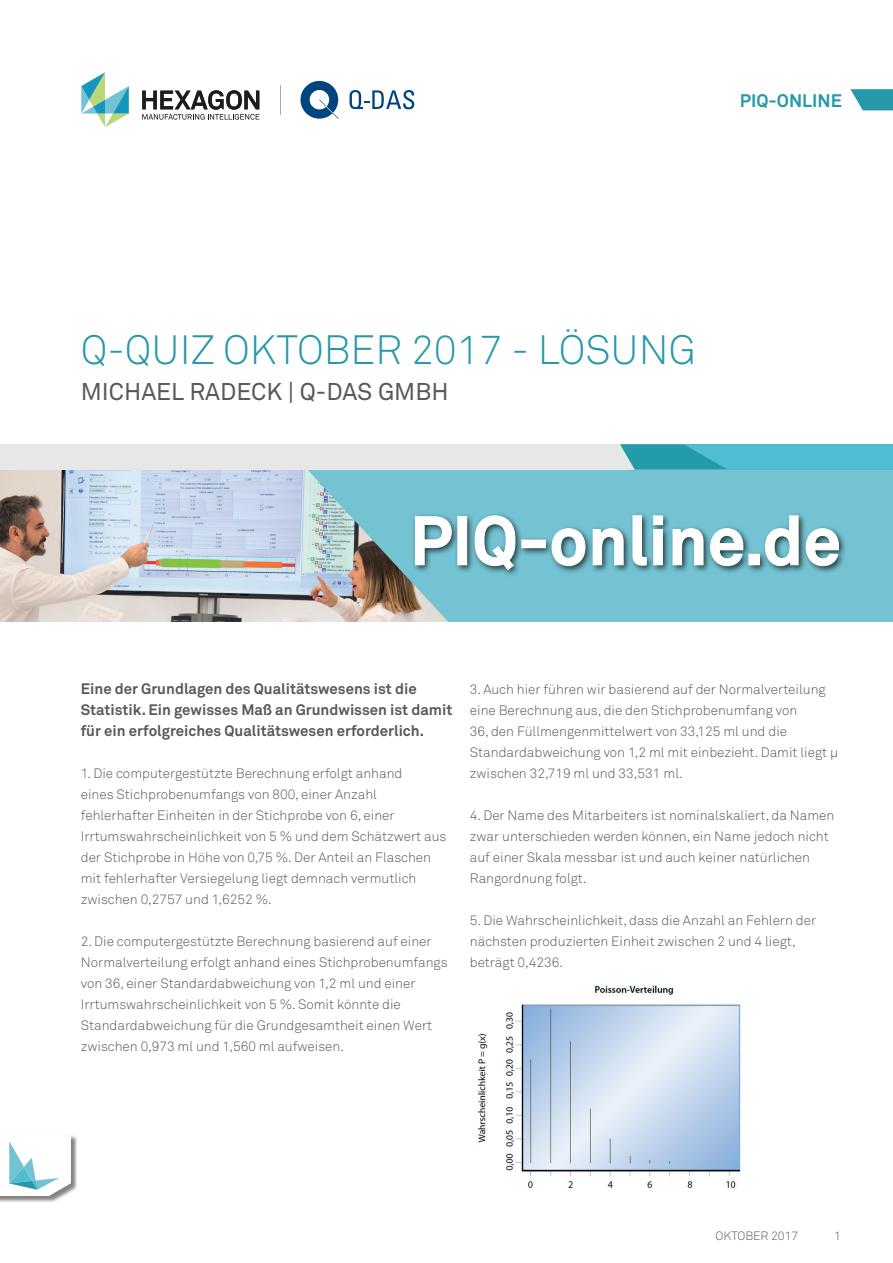
<style>
.page{position:relative;width:893px;height:1263px;background:#fff}
.page>*{position:absolute;margin:0;border:0;box-sizing:border-box;transform-origin:0 0}
.t1{font:40.5px "Akkurat Light Pro";color:#2599aa}
.t2{font:24px "Akkurat Pro";color:#57585a}
.t3{font:700 18px "Akkurat Pro";color:#2599aa}
.t4{font:700 15px/21px "Akkurat Pro";color:#57585a}
.t5{font:13.5px/21px "Akkurat Light Pro";color:#57585a}
.t6{font:12px "Akkurat Light Pro";color:#57585a}
</style>
<div class="page">
<img style="left:0;top:470px;width:305px;height:152px">
<div style="left:0;top:444px;width:893px;height:26px;background:#e6e8e7"></div>
<svg style="left:305px;top:444px;width:588px;height:178px"></svg>
<img style="left:477px;top:985px;width:264px;height:204px">
<img style="left:0;top:1136px;width:77px;height:66px">
<svg style="left:0;top:1136px;width:71px;height:60px"></svg>
<svg style="left:850px;top:89px;width:43px;height:21px"></svg>
<svg style="left:81px;top:72px;width:48px;height:55px"></svg>
<svg style="left:142px;top:90px;width:117px;height:30px"></svg>
<svg style="left:349px;top:90px;width:65px;height:19px"></svg>
<svg style="left:300px;top:81px;width:39px;height:38px"></svg>
<h3 class="t3" style="left:740px;top:89px;width:104px">PIQ-ONLINE</h3>
<h1 class="t1" style="left:81px;top:326px;width:617px">Q-QUIZ OKTOBER 2017 - LÖSUNG</h1>
<h2 class="t2" style="left:81px;top:378px;width:369px">MICHAEL RADECK | Q-DAS GMBH</h2>
<p class="t4" style="left:81px;top:678px;width:373px">Eine der Grundlagen des Qualitätswesens ist die<br>Statistik. Ein gewisses Maß an Grundwissen ist damit für ein erfolgreiches Qualitätswesen erforderlich.</p>
<p class="t5" style="left:81px;top:763px;width:367px">1. Die computergestützte Berechnung erfolgt anhand<br>eines Stichprobenumfangs von 800, einer Anzahl fehlerhafter Einheiten in der Stichprobe von 6, einer Irrtumswahrscheinlichkeit von 5 % und dem Schätzwert aus der Stichprobe in Höhe von 0,75 %. Der Anteil an Flaschen mit fehlerhafter Versiegelung liegt demnach vermutlich zwischen 0,2757 und 1,6252 %.</p>
<p class="t5" style="left:81px;top:931px;width:368px">2. Die computergestützte Berechnung basierend auf einer Normalverteilung erfolgt anhand eines Stichprobenumfangs von 36, einer Standardabweichung von 1,2 ml und einer Irrtumswahrscheinlichkeit von 5 %. Somit könnte die Standardabweichung für die Grundgesamtheit einen Wert zwischen 0,973 ml und 1,560 ml aufweisen.</p>
<p class="t5" style="left:470px;top:679px;width:370px">3. Auch hier führen wir basierend auf der Normalverteilung eine Berechnung aus, die den Stichprobenumfang von<br>36, den Füllmengenmittelwert von 33,125 ml und die Standardabweichung von 1,2 ml mit einbezieht. Damit liegt µ zwischen 32,719 ml und 33,531 ml.</p>
<p class="t5" style="left:470px;top:805px;width:366px">4. Der Name des Mitarbeiters ist nominalskaliert, da Namen zwar unterschieden werden können, ein Name jedoch nicht auf einer Skala messbar ist und auch keiner natürlichen Rangordnung folgt.</p>
<p class="t5" style="left:470px;top:910px;width:348px">5. Die Wahrscheinlichkeit, dass die Anzahl an Fehlern der nächsten produzierten Einheit zwischen 2 und 4 liegt, beträgt 0,4236.</p>
<p class="t6" style="left:716px;top:1229px;width:84px">OKTOBER 2017</p>
<p class="t6" style="left:834px;top:1229px;width:8px">1</p>
</div>
